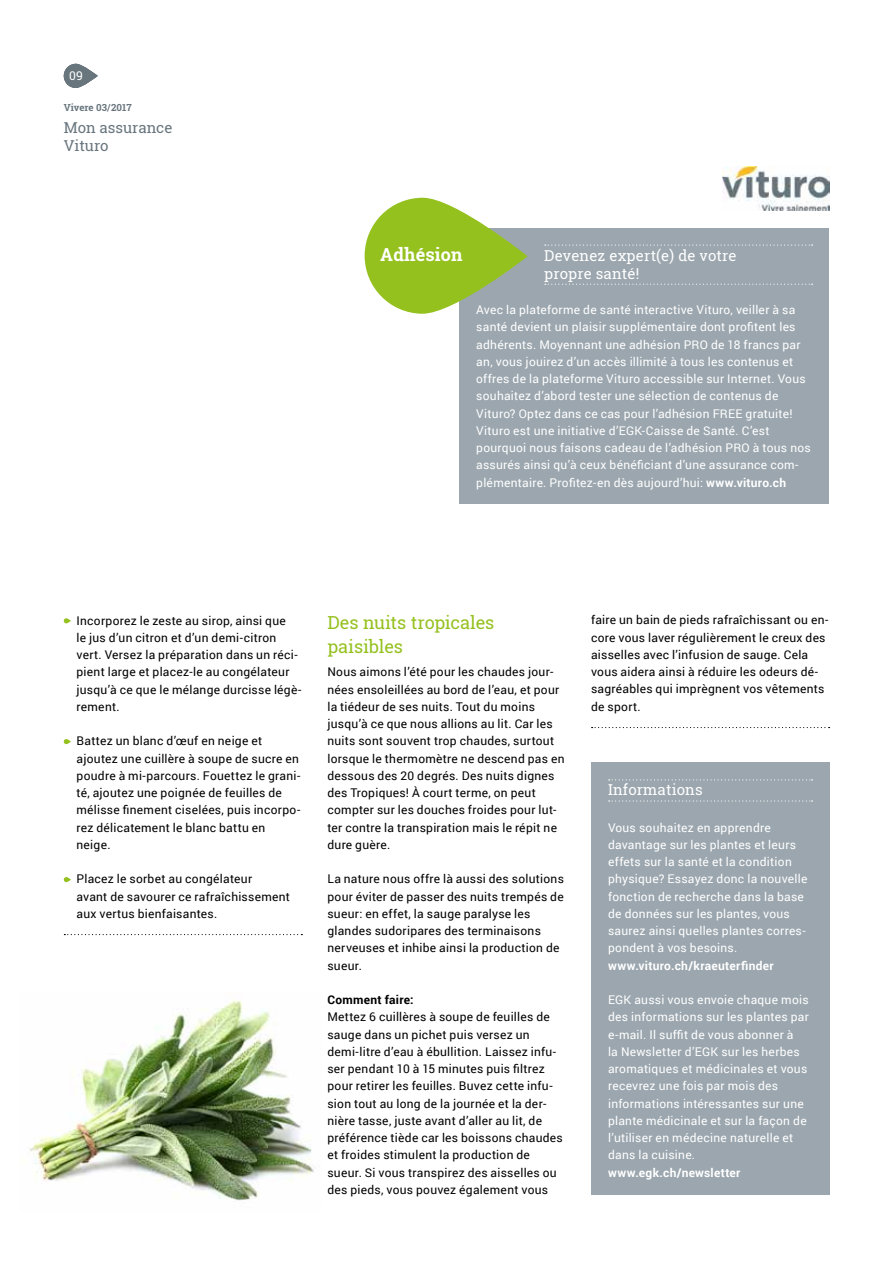
<style>
.page{position:relative;width:893px;height:1263px;background:#fff}
.page>*{position:absolute;margin:0;border:0;box-sizing:border-box;transform-origin:0 0}
.t1{font:18px/24px "Roboto Slab";letter-spacing:-.01em;color:#95c11f}
.t2{font:700 18px "Roboto Slab";letter-spacing:.01em;color:#fff}
.t3{font:15px/18px "Roboto Slab";letter-spacing:.01em;color:#fff}
.t4{font:15px/18px "Roboto Slab";color:#68757d}
.t5{font:12px/17.2px "Roboto";letter-spacing:.025em;color:#000}
.t6{font:12px/17.2px "Roboto";letter-spacing:.02em;color:#fff}
.t7{font:700 12px "Roboto";letter-spacing:.025em;color:#fff}
.t8{font:700 12px "Roboto";letter-spacing:.02em;color:#000}
.t9{font:12px "Roboto Slab";color:#fff}
.t10{font:700 9.75px "Roboto Slab";color:#68757d}
.s1{font-weight:700}
</style>
<div class="page">
<img style="left:29px;top:1000px;width:285px;height:201px">
<svg style="left:64px;top:64px;width:34px;height:24px"></svg>
<div style="left:459px;top:228px;width:370px;height:276px;background:#9ba6ae"></div>
<svg style="left:545px;top:244px;width:268px;height:2px"></svg>
<svg style="left:545px;top:284px;width:268px;height:1px"></svg>
<img style="left:723px;top:167px;width:106px;height:44px">
<svg style="left:364px;top:198px;width:164px;height:116px"></svg>
<svg style="left:64px;top:618px;width:7px;height:5px"></svg>
<svg style="left:64px;top:739px;width:7px;height:5px"></svg>
<svg style="left:64px;top:877px;width:7px;height:5px"></svg>
<div style="left:591px;top:763px;width:238px;height:432px;background:#9ba6ae"></div>
<svg style="left:609px;top:779px;width:204px;height:1px"></svg>
<svg style="left:609px;top:800px;width:204px;height:1px"></svg>
<svg style="left:64px;top:934px;width:238px;height:1px"></svg>
<svg style="left:592px;top:727px;width:238px;height:1px"></svg>
<p class="t9" style="left:69px;top:67px;width:15px">09</p>
<p class="t10" style="left:64px;top:100px;width:69px">Vivere 03 / 2017</p>
<p class="t4" style="left:64px;top:118px;width:110px">Mon assurance<br>Vituro</p>
<h1 class="t2" style="left:380px;top:243px;width:84px">Adhésion</h1>
<p class="t3" style="left:544px;top:246px;width:194px">Devenez expert(e) de votre propre santé!</p>
<p class="t6" style="left:476px;top:301px;width:336px">Avec la plateforme de santé interactive Vituro, veiller à sa santé devient un plaisir supplémentaire dont profitent les adhérents. Moyennant une adhésion PRO de 18 francs par an, vous jouirez d’un accès illimité à tous les contenus et offres de la plateforme Vituro accessible sur Internet. Vous souhaitez d’abord tester une sélection de contenus de Vituro? Optez dans ce cas pour l’adhésion FREE gratuite!<br>Vituro est une initiative d’EGK-Caisse de Santé. C’est pourquoi nous faisons cadeau de l’adhésion PRO à tous nos assurés ainsi qu’à ceux bénéficiant d’une assurance com&shy;plémentaire. Profitez-en dès aujourd’hui: <span class="s1">www.vituro.ch</span></p>
<p class="t5" style="left:77px;top:611px;width:226px">Incorporez le zeste au sirop, ainsi que<br>le jus d’un citron et d’un demi-citron vert. Versez la préparation dans un réci&shy;pient large et placez-le au congélateur jusqu’à ce que le mélange durcisse légè&shy;rement.</p>
<p class="t5" style="left:77px;top:732px;width:225px">Battez un blanc d’œuf en neige et ajoutez une cuillère à soupe de sucre en poudre à mi-parcours. Fouettez le grani&shy;té, ajoutez une poignée de feuilles de mélisse finement ciselées, puis incorpo&shy;rez délicatement le blanc battu en neige.</p>
<p class="t5" style="left:77px;top:870px;width:215px">Placez le sorbet au congélateur<br>avant de savourer ce rafraîchissement aux vertus bienfaisantes.</p>
<h1 class="t1" style="left:327px;top:611px;width:168px">Des nuits tropicales paisibles</h1>
<p class="t5" style="left:327px;top:663px;width:239px">Nous aimons l’été pour les chaudes jour&shy;nées ensoleillées au bord de l’eau, et pour la tiédeur de ses nuits. Tout du moins jusqu’à ce que nous allions au lit. Car les nuits sont souvent trop chaudes, surtout lorsque le thermomètre ne descend pas en dessous des 20 degrés. Des nuits dignes des Tropiques! À court terme, on peut compter sur les douches froides pour lut&shy;ter contre la transpiration mais le répit ne dure guère.</p>
<p class="t5" style="left:327px;top:870px;width:238px">La nature nous offre là aussi des solutions pour éviter de passer des nuits trempés de sueur: en effet, la sauge paralyse les glandes sudoripares des terminaisons nerveuses et inhibe ainsi la production de sueur.</p>
<p class="t8" style="left:327px;top:991px;width:88px">Comment faire:</p>
<p class="t5" style="left:327px;top:1008px;width:237px">Mettez 6 cuillères à soupe de feuilles de sauge dans un pichet puis versez un demi-litre d’eau à ébullition. Laissez infu&shy;ser pendant 10 à 15 minutes puis filtrez pour retirer les feuilles. Buvez cette infu&shy;sion tout au long de la journée et la der&shy;nière tasse, juste avant d’aller au lit, de préférence tiède car les boissons chaudes et froides stimulent la production de sueur. Si vous transpirez des aisselles ou des pieds, vous pouvez également vous</p>
<p class="t5" style="left:591px;top:611px;width:239px">faire un bain de pieds rafraîchissant ou en&shy;core vous laver régulièrement le creux des aisselles avec l’infusion de sauge. Cela vous aidera ainsi à réduire les odeurs dé&shy;sagréables qui imprègnent vos vêtements de sport.</p>
<p class="t3" style="left:608px;top:781px;width:96px">Informations</p>
<p class="t6" style="left:608px;top:818px;width:201px">Vous souhaitez en apprendre davantage sur les plantes et leurs effets sur la santé et la condition physique? Essayez donc la nouvelle fonction de recherche dans la base de données sur les plantes, vous saurez ainsi quelles plantes corres&shy;pondent à vos besoins.</p>
<p class="t7" style="left:608px;top:957px;width:167px">www.vituro.ch/kraeuterfinder</p>
<p class="t6" style="left:608px;top:991px;width:202px">EGK aussi vous envoie chaque mois des informations sur les plantes par e-mail. Il suffit de vous abonner à<br>la Newsletter d’EGK sur les herbes aromatiques et médicinales et vous recevrez une fois par mois des informations intéressantes sur une plante médicinale et sur la façon de l’utiliser en médecine naturelle et dans la cuisine.</p>
<p class="t7" style="left:608px;top:1164px;width:134px">www.egk.ch/newsletter</p>
</div>
